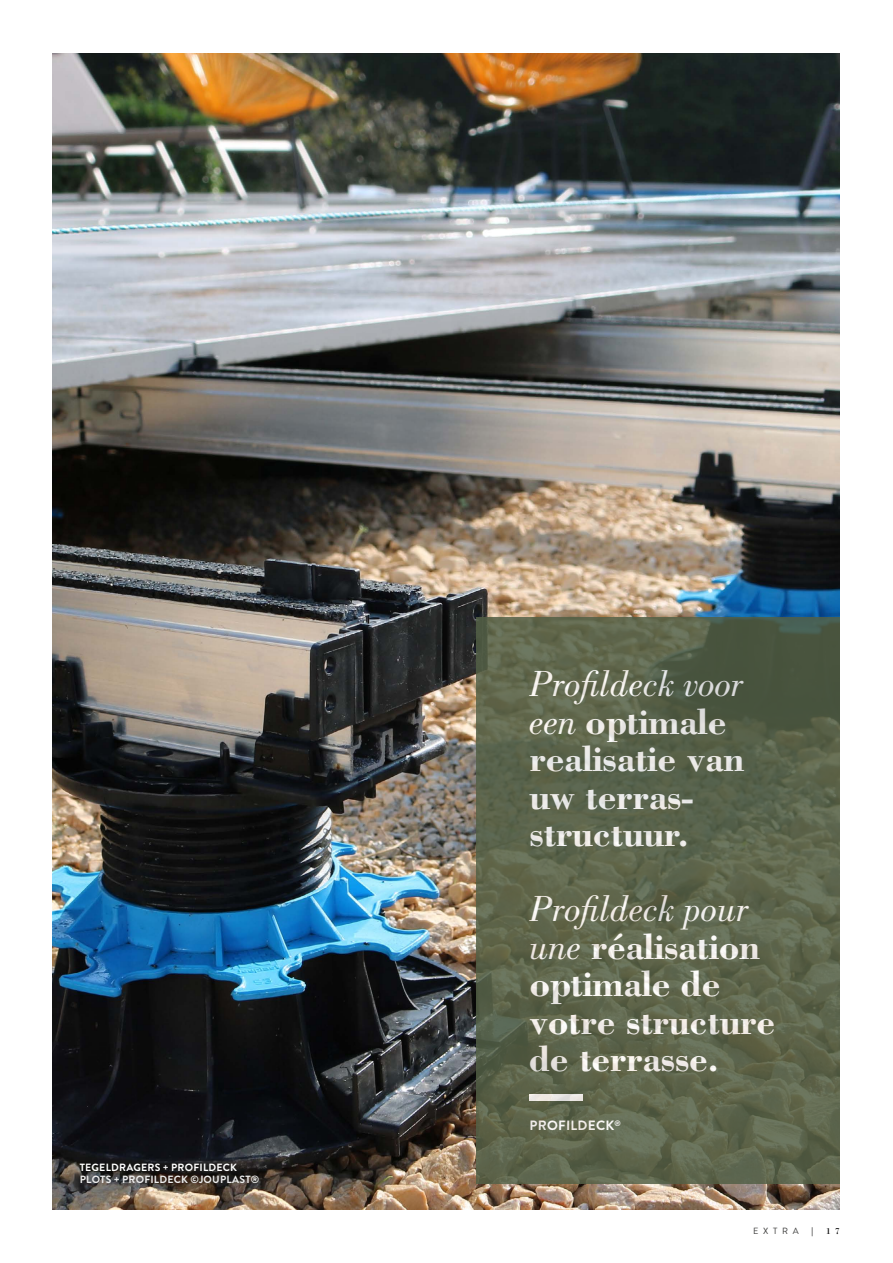
<style>
.page{position:relative;width:893px;height:1263px;background:#fff}
.page>*{position:absolute;margin:0;border:0;box-sizing:border-box;transform-origin:0 0}
.t1{font:700 37.5px/37.5px "Bodoni Std";letter-spacing:-.01em;color:#fff}
.t2{font:700 13.5px "Brandon Grotesque";letter-spacing:.02em;color:#fff}
.t3{font:700 10.5px "Brandon Grotesque";letter-spacing:.02em;color:#ededed}
.t4{font:700 10.5px "Brandon Grotesque";letter-spacing:.02em;color:#fff}
.t5{font:9px "Brandon Grotesque";letter-spacing:.52em;color:#3c3c3b}
.t6{font:9px "Bodoni Std";color:#000}
.s1{font-weight:400;font-style:italic}
.s2{font-family:"Bodoni Std";color:#000}
</style>
<div class="page">
<img style="left:53px;top:53px;width:787px;height:1157px">
<svg style="left:476px;top:617px;width:364px;height:566px;background:#5c644b"></svg>
<svg style="left:529px;top:1094px;width:54px;height:6px"></svg>
<p class="t4" style="left:80px;top:1160px;width:159px">TEGELDRAGERS + PROFILDECK</p>
<p class="t3" style="left:80px;top:1172px;width:181px">PLOTS + PROFILDECK ©JOUPLAST®</p>
<p class="t1" style="left:529px;top:664px;width:216px"><span class="s1">Profildeck voor een</span> optimale realisatie van uw terras&shy;structuur.</p>
<p class="t1" style="left:529px;top:889px;width:247px"><span class="s1">Profildeck pour une</span> réalisation optimale de votre structure de terrasse.</p>
<p class="t2" style="left:530px;top:1116px;width:93px">PROFILDECK<sup>®</sup></p>
<p class="t5" style="left:753px;top:1225px;width:63px">EXTRA <span class="s2">|</span></p>
<p class="t6" style="left:826px;top:1226px;width:15px">1 7</p>
</div>
